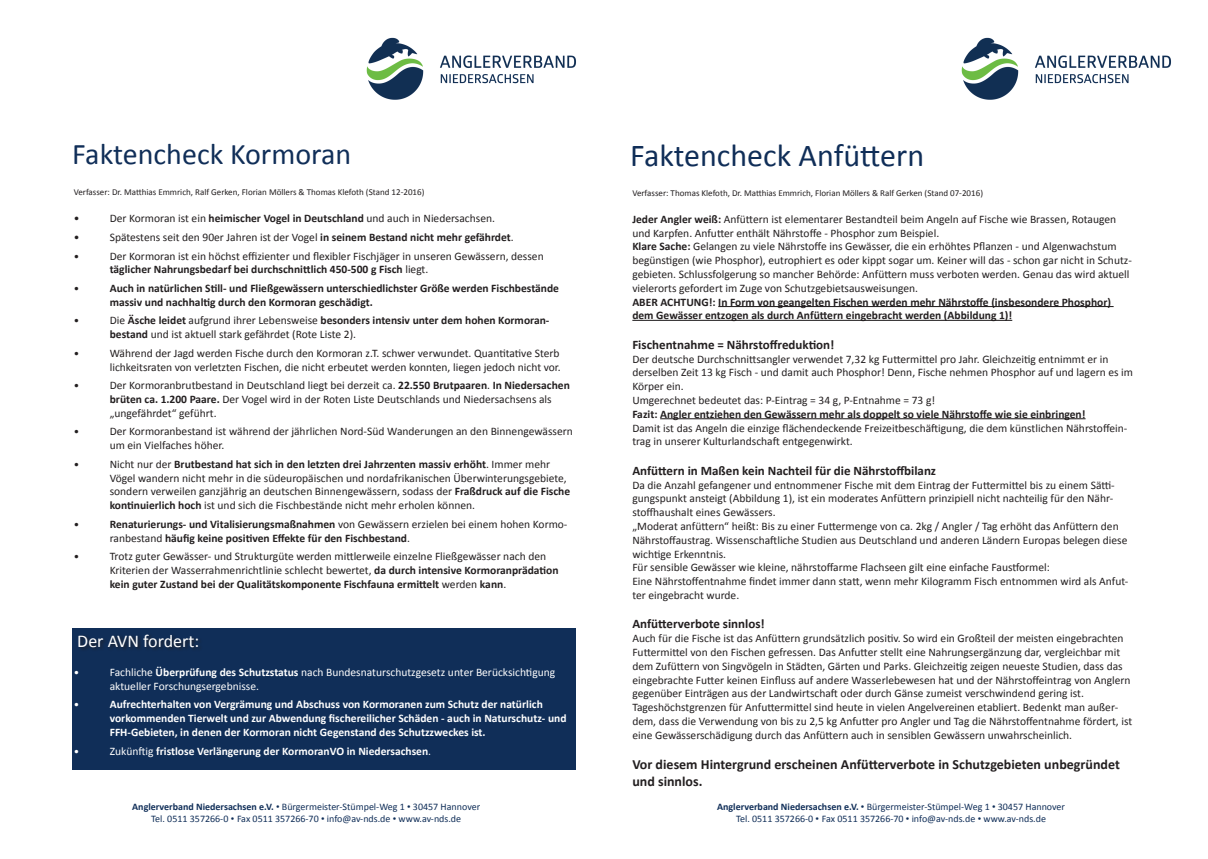
<style>
.page{position:relative;width:1208px;height:859px;background:#fff}
.page>*{position:absolute;margin:0;border:0;box-sizing:border-box;transform-origin:0 0}
.t1{font:32px "Calibri";color:#102e58}
.t2{font:30px "Calibri";color:#102e58}
.t3{font:18px "Calibri";color:#fff}
.t4{font:700 14px/16.8px "Calibri";color:#231f20}
.t5{font:700 13px "Calibri";color:#231f20}
.t6{font:11.5px/13.8px "Calibri";color:#231f20}
.t7{font:700 11.5px/13.8px "Calibri";color:#231f20}
.t8{font:700 11.5px/13.8px "Calibri";color:#fff}
.t9{font:11.5px/13.8px "Calibri";color:#fff}
.t10{font:11px "Calibri";color:#231f20}
.t11{font:11px "Calibri";color:#fff}
.t12{font:10px/12px "Calibri";color:#102e58;text-align:center}
.t13{font:9px "Calibri";color:#231f20}
.s1{font-weight:700}
.s2{font-weight:400}
.s3{font-family:"Gill Sans"}
</style>
<div class="page">
<div style="left:72px;top:628px;width:503px;height:142px;background:#102e58"></div>
<div style="left:78px;top:633px;width:125px;height:18px;background:#132b4e"></div>
<hr style="left:718px;top:306px;width:395px;height:1px;background:#231f20">
<hr style="left:632px;top:320px;width:380px;height:1px;background:#231f20">
<hr style="left:660px;top:418px;width:425px;height:1px;background:#231f20">
<img style="left:366px;top:37px;width:210px;height:63px">
<img style="left:961px;top:37px;width:210px;height:63px">
<h2 class="t2" style="left:72px;top:136px;width:280px">Faktencheck Kormoran</h2>
<h1 class="t1" style="left:630px;top:136px;width:295px">Faktencheck Anfüttern</h1>
<p class="t13" style="left:74px;top:187px;width:352px">Verfasser: Dr. Matthias Emmrich, Ralf Gerken, Florian Möllers &amp; Thomas Klefoth (Stand 12-2016)</p>
<p class="t6" style="left:74px;top:211px;width:7px">•</p>
<p class="t6" style="left:110px;top:211px;width:387px">Der Kormoran ist ein <span class="s1">heimischer Vogel in Deutschland</span> und auch in Niedersachsen.</p>
<p class="t6" style="left:74px;top:230px;width:7px">•</p>
<p class="t6" style="left:110px;top:230px;width:405px">Spätestens seit den 90er Jahren ist der Vogel <span class="s1">in seinem Bestand nicht mehr gefährdet</span>.</p>
<p class="t10" style="left:74px;top:249px;width:7px">•</p>
<p class="t6" style="left:110px;top:248px;width:435px">Der Kormoran ist ein höchst effizienter und flexibler Fischjäger in unseren Gewässern, dessen <span class="s1">täglicher Nahrungsbedarf bei durchschnittlich 450-500 g Fisch</span> liegt.</p>
<p class="t10" style="left:74px;top:281px;width:7px">•</p>
<p class="t7" style="left:110px;top:281px;width:451px">Auch in natürlichen Still- und Fließgewässern unterschiedlichster Größe werden Fischbestände massiv und nachhaltig durch den Kormoran geschädigt.</p>
<p class="t10" style="left:74px;top:314px;width:7px">•</p>
<p class="t6" style="left:110px;top:313px;width:441px">Die <span class="s1">Äsche leidet</span> aufgrund ihrer Lebensweise <span class="s1">besonders intensiv unter dem hohen Kormoran&shy;bestand</span> und ist aktuell stark gefährdet (Rote Liste 2).</p>
<p class="t10" style="left:74px;top:346px;width:7px">•</p>
<p class="t6" style="left:110px;top:345px;width:452px">Während der Jagd werden Fische durch den Kormoran z.T. schwer verwundet. Quantitative Sterb lichkeitsraten von verletzten Fischen, die nicht erbeutet werden konnten, liegen jedoch nicht vor.</p>
<p class="t10" style="left:74px;top:379px;width:7px">•</p>
<p class="t6" style="left:110px;top:378px;width:461px">Der Kormoranbrutbestand in Deutschland liegt bei derzeit ca. <span class="s1">22.550 Brutpaaren</span>. <span class="s1">In Niedersachen brüten ca. 1.200 Paare.</span> Der Vogel wird in der Roten Liste Deutschlands und Niedersachsens als „ungefährdet“ geführt.</p>
<p class="t10" style="left:74px;top:425px;width:7px">•</p>
<p class="t6" style="left:110px;top:424px;width:464px">Der Kormoranbestand ist während der jährlichen Nord-Süd Wanderungen an den Binnengewässern um ein Vielfaches höher.</p>
<p class="t10" style="left:74px;top:457px;width:7px">•</p>
<p class="t6" style="left:110px;top:456px;width:462px">Nicht nur der <span class="s1">Brutbestand hat sich in den letzten drei Jahrzenten massiv erhöht</span>. Immer mehr Vögel wandern nicht mehr in die südeuropäischen und nordafrikanischen Überwinterungsgebiete, sondern verweilen ganzjährig an deutschen Binnengewässern, sodass der <span class="s1">Fraßdruck auf die Fische kontinuierlich hoch</span> ist und sich die Fischbestände nicht mehr erholen können.</p>
<p class="t10" style="left:74px;top:517px;width:7px">•</p>
<p class="t7" style="left:110px;top:516px;width:459px">Renaturierungs- und Vitalisierungsmaßnahmen <span class="s2">von Gewässern erzielen bei einem hohen Kormo&shy;ranbestand</span> häufig keine positiven Effekte für den Fischbestand<span class="s2">.</span></p>
<p class="t10" style="left:74px;top:550px;width:7px">•</p>
<p class="t6" style="left:110px;top:549px;width:450px">Trotz guter Gewässer- und Strukturgüte werden mittlerweile einzelne Fließgewässer nach den<br>Kriterien der Wasserrahmenrichtlinie schlecht bewertet, <span class="s1">da durch intensive Kormoranprädation kein guter Zustand bei der Qualitätskomponente Fischfauna ermittelt</span> werden <span class="s1">kann</span>.</p>
<p class="t13" style="left:632px;top:187px;width:352px">Verfasser: Thomas Klefoth, Dr. Matthias Emmrich, Florian Möllers &amp; Ralf Gerken (Stand 07-2016)</p>
<p class="t6" style="left:632px;top:211px;width:501px"><span class="s1">Jeder Angler weiß:</span> Anfüttern ist elementarer Bestandteil beim Angeln auf Fische wie Brassen, Rotaugen und Karpfen. Anfutter enthält Nährstoffe - Phosphor zum Beispiel.<br><span class="s1">Klare Sache:</span> Gelangen zu viele Nährstoffe ins Gewässer, die ein erhöhtes Pflanzen - und Algenwachstum begünstigen (wie Phosphor), eutrophiert es oder kippt sogar um. Keiner will das - schon gar nicht in Schutz&shy;gebieten. Schlussfolgerung so mancher Behörde: Anfüttern muss verboten werden. Genau das wird aktuell vielerorts gefordert im Zuge von Schutzgebietsausweisungen.</p>
<p class="t7" style="left:632px;top:294px;width:480px">ABER ACHTUNG!: In Form von geangelten Fischen werden mehr Nährstoffe (insbesondere Phosphor) dem Gewässer entzogen als durch Anfüttern eingebracht werden (Abbildung 1)!</p>
<p class="t5" style="left:632px;top:336px;width:204px">Fischentnahme = Nährstoffreduktion!</p>
<p class="t6" style="left:632px;top:351px;width:502px">Der deutsche Durchschnittsangler verwendet 7,32 kg Futtermittel pro Jahr. Gleichzeitig entnimmt er in derselben Zeit 13 kg Fisch - und damit auch Phosphor! Denn, Fische nehmen Phosphor auf und lagern es im Körper ein.<br>Umgerechnet bedeutet das: P-Eintrag = 34 g, P-Entnahme = 73 g!</p>
<p class="t7" style="left:632px;top:406px;width:455px">Fazit: Angler entziehen den Gewässern mehr als doppelt so viele Nährstoffe wie sie einbringen!</p>
<p class="t6" style="left:632px;top:420px;width:496px">Damit ist das Angeln die einzige flächendeckende Freizeitbeschäftigung, die dem künstlichen Nährstoffein&shy;trag in unserer Kulturlandschaft entgegenwirkt.</p>
<p class="t5" style="left:632px;top:462px;width:305px">Anfüttern in Maßen kein Nachteil für die Nährstoffbilanz</p>
<p class="t6" style="left:632px;top:477px;width:497px">Da die Anzahl gefangener und entnommener Fische mit dem Eintrag der Futtermittel bis zu einem Sätti&shy;gungspunkt ansteigt (Abbildung 1), ist ein moderates Anfüttern prinzipiell nicht nachteilig für den Nähr&shy;stoffhaushalt eines Gewässers.<br>„Moderat anfüttern“ heißt: Bis zu einer Futtermenge von ca. 2kg / Angler / Tag erhöht das Anfüttern den Nährstoffaustrag. Wissenschaftliche Studien aus Deutschland und anderen Ländern Europas belegen diese wichtige Erkenntnis.<br>Für sensible Gewässer wie kleine, nährstoffarme Flachseen gilt eine einfache Faustformel:<br>Eine Nährstoffentnahme findet immer dann statt, wenn mehr Kilogramm Fisch entnommen wird als Anfut&shy;ter eingebracht wurde.</p>
<p class="t5" style="left:632px;top:616px;width:134px">Anfütterverbote sinnlos!</p>
<p class="t6" style="left:632px;top:631px;width:501px">Auch für die Fische ist das Anfüttern grundsätzlich positiv. So wird ein Großteil der meisten eingebrachten Futtermittel von den Fischen gefressen. Das Anfutter stellt eine Nahrungsergänzung dar, vergleichbar mit dem Zufüttern von Singvögeln in Städten, Gärten und Parks. Gleichzeitig zeigen neueste Studien, dass das eingebrachte Futter keinen Einfluss auf andere Wasserlebewesen hat und der Nährstoffeintrag von Anglern gegenüber Einträgen aus der Landwirtschaft oder durch Gänse zumeist verschwindend gering ist.<br>Tageshöchstgrenzen für Anfuttermittel sind heute in vielen Angelvereinen etabliert. Bedenkt man außer&shy;dem, dass die Verwendung von bis zu 2,5 kg Anfutter pro Angler und Tag die Nährstoffentnahme fördert, ist eine Gewässerschädigung durch das Anfüttern auch in sensiblen Gewässern unwahrscheinlich.</p>
<p class="t4" style="left:632px;top:756px;width:489px">Vor diesem Hintergrund erscheinen Anfütterverbote in Schutzgebieten unbegründet und sinnlos.</p>
<h3 class="t3" style="left:77px;top:629px;width:124px">Der AVN fordert:</h3>
<p class="t11" style="left:74px;top:665px;width:7px">•</p>
<p class="t9" style="left:110px;top:665px;width:447px">Fachliche <span class="s1">Überprüfung des Schutzstatus</span> nach Bundesnaturschutzgesetz unter Berücksichtigung aktueller Forschungsergebnisse.</p>
<p class="t11" style="left:74px;top:698px;width:7px">•</p>
<p class="t8" style="left:110px;top:697px;width:458px">Aufrechterhalten von Vergrämung und Abschuss von Kormoranen zum Schutz der natürlich vorkommenden Tierwelt und zur Abwendung fischereilicher Schäden - auch in Naturschutz- und<br>FFH-Gebieten, in denen der Kormoran nicht Gegenstand des Schutzzweckes ist.</p>
<p class="t11" style="left:74px;top:744px;width:7px">•</p>
<p class="t8" style="left:110px;top:743px;width:323px"><span class="s2">Zukünftig</span> fristlose Verlängerung der KormoranVO in Niedersachsen<span class="s2">.</span></p>
<p class="t12" style="left:132px;top:800px;width:349px"><span class="s1">Anglerverband Niedersachsen e.V.</span> <span class="s3">•</span> Bürgermeister-Stümpel-Weg 1 <span class="s3">•</span> 30457 Hannover<br>Tel. 0511 357266-0 <span class="s3">•</span> Fax 0511 357266-70 <span class="s3">•</span> info@av-nds.de <span class="s3">•</span> www.av-nds.de</p>
<p class="t12" style="left:717px;top:800px;width:349px"><span class="s1">Anglerverband Niedersachsen e.V.</span> <span class="s3">•</span> Bürgermeister-Stümpel-Weg 1 <span class="s3">•</span> 30457 Hannover<br>Tel. 0511 357266-0 <span class="s3">•</span> Fax 0511 357266-70 <span class="s3">•</span> info@av-nds.de <span class="s3">•</span> www.av-nds.de</p>
</div>
